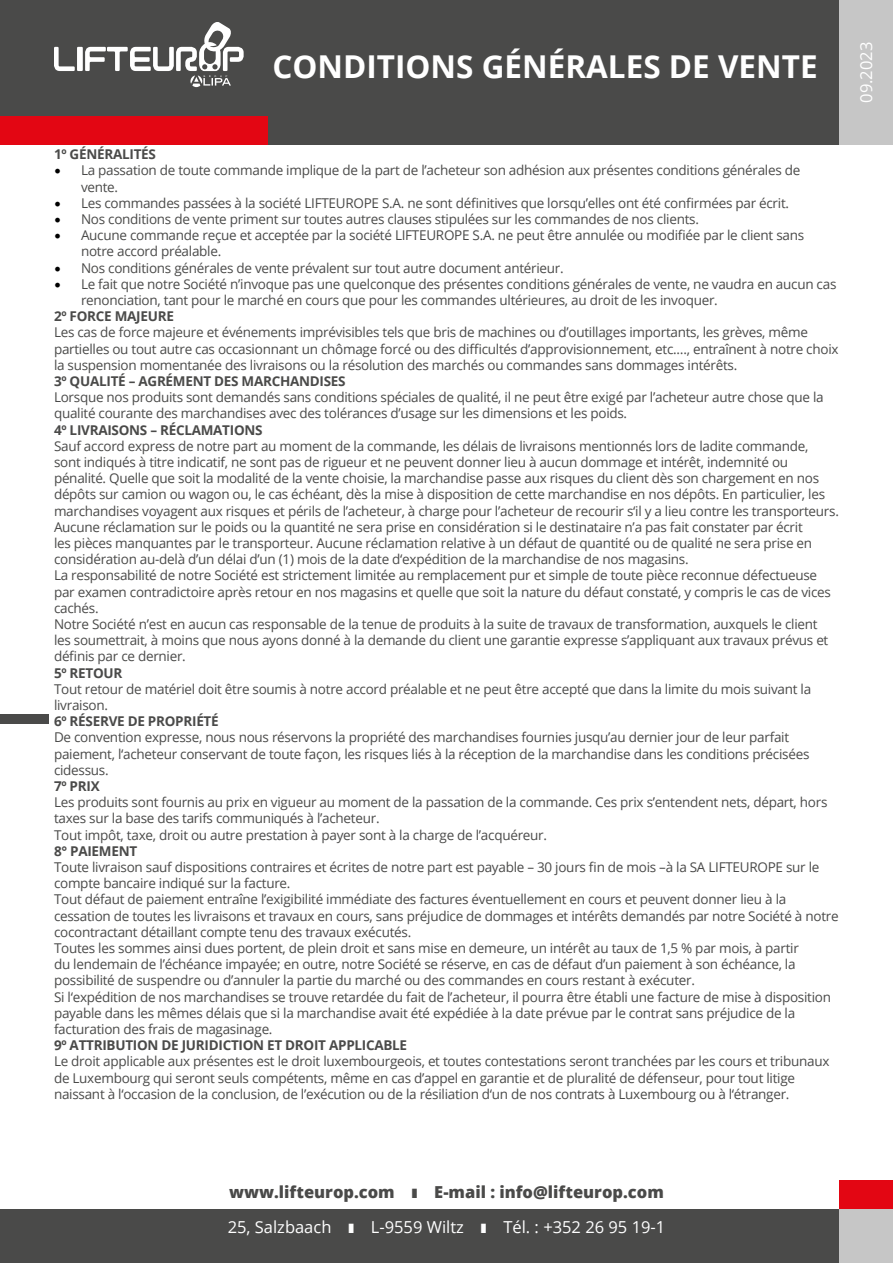
<style>
.page{position:relative;width:893px;height:1263px;background:#fff}
.page>*{position:absolute;margin:0;border:0;box-sizing:border-box;transform-origin:0 0}
.t1{font:700 31.5px "Open Sans";color:#fff}
.t2{font:800 16.5px/34.5px "Open Sans";color:#4a4a49}
.t3{font:16.5px "Open Sans";color:#fff}
.t4{font:13.5px/16.2px "Open Sans";letter-spacing:-.02em;color:#4a4a49}
.t5{font:700 13.5px "Open Sans";letter-spacing:-.02em;color:#4a4a49}
.s1{font-family:"Minion Pro";font-size:18px;color:#000}
.s2{font-weight:400;color:#fff}
.s3{color:#fff}
</style>
<div class="page">
<div style="left:0;top:0;width:839px;height:145px;background:#4a4a49"></div>
<div style="left:839px;top:0;width:54px;height:145px;background:#c6c6c6"></div>
<div style="left:839px;top:1180px;width:54px;height:29px;background:#e30613"></div>
<div style="left:839px;top:1209px;width:54px;height:54px;background:#c6c6c6"></div>
<svg style="left:54px;top:47px;width:21px;height:24px"></svg>
<div style="left:77px;top:47px;width:6px;height:24px;background:#fff"></div>
<svg style="left:85px;top:22px;width:159px;height:65px"></svg>
<div style="left:0;top:1209px;width:839px;height:54px;background:#4a4a49"></div>
<div style="left:0;top:116px;width:268px;height:29px;background:#e30613"></div>
<div style="left:0;top:714px;width:48px;height:10px;background:#4a4a49"></div>
<h1 class="t1" style="left:272px;top:45px;width:547px">CONDITIONS GÉNÉRALES DE VENTE</h1>
<p class="t5" style="left:54px;top:145px;width:103px">1º GÉNÉRALITÉS</p>
<p class="t4" style="left:81px;top:162px;width:721px;text-indent:-27px"><span class="s1">•</span> La passation de toute commande implique de la part de l’acheteur son adhésion aux présentes conditions générales de vente.</p>
<p class="t4" style="left:54px;top:194px;width:737px"><span class="s1">•</span> Les commandes passées à la société LIFTEUROPE S.A. ne sont définitives que lorsqu’elles ont été confirmées par écrit.</p>
<p class="t4" style="left:54px;top:211px;width:646px"><span class="s1">•</span> Nos conditions de vente priment sur toutes autres clauses stipulées sur les commandes de nos clients.</p>
<p class="t4" style="left:81px;top:227px;width:725px;text-indent:-27px"><span class="s1">•</span> Aucune commande reçue et acceptée par la société LIFTEUROPE S.A. ne peut être annulée ou modifiée par le client sans notre accord préalable.</p>
<p class="t4" style="left:54px;top:259px;width:511px"><span class="s1">•</span> Nos conditions générales de vente prévalent sur tout autre document antérieur.</p>
<p class="t4" style="left:81px;top:275px;width:757px;text-indent:-27px"><span class="s1">•</span> Le fait que notre Société n’invoque pas une quelconque des présentes conditions générales de vente, ne vaudra en aucun cas renonciation, tant pour le marché en cours que pour les commandes ultérieures, au droit de les invoquer.</p>
<p class="t5" style="left:54px;top:307px;width:121px">2º FORCE MAJEURE</p>
<p class="t4" style="left:54px;top:324px;width:786px">Les cas de force majeure et événements imprévisibles tels que bris de machines ou d’outillages importants, les grèves, même partielles ou tout autre cas occasionnant un chômage forcé ou des difficultés d’approvisionnement, etc.…, entraînent à notre choix la suspension momentanée des livraisons ou la résolution des marchés ou commandes sans dommages intérêts.</p>
<p class="t5" style="left:54px;top:372px;width:293px">3º QUALITÉ – AGRÉMENT DES MARCHANDISES</p>
<p class="t4" style="left:54px;top:389px;width:771px">Lorsque nos produits sont demandés sans conditions spéciales de qualité, il ne peut être exigé par l’acheteur autre chose que la qualité courante des marchandises avec des tolérances d’usage sur les dimensions et les poids.</p>
<p class="t5" style="left:54px;top:420px;width:210px">4º LIVRAISONS – RÉCLAMATIONS</p>
<p class="t4" style="left:54px;top:437px;width:786px">Sauf accord express de notre part au moment de la commande, les délais de livraisons mentionnés lors de ladite commande,<br>sont indiqués à titre indicatif, ne sont pas de rigueur et ne peuvent donner lieu à aucun dommage et intérêt, indemnité ou pénalité. Quelle que soit la modalité de la vente choisie, la marchandise passe aux risques du client dès son chargement en nos dépôts sur camion ou wagon ou, le cas échéant, dès la mise à disposition de cette marchandise en nos dépôts. En particulier, les marchandises voyagent aux risques et périls de l’acheteur, à charge pour l’acheteur de recourir s‘il y a lieu contre les transporteurs.<br>Aucune réclamation sur le poids ou la quantité ne sera prise en considération si le destinataire n’a pas fait constater par écrit<br>les pièces manquantes par le transporteur. Aucune réclamation relative à un défaut de quantité ou de qualité ne sera prise en considération au-delà d’un délai d’un (1) mois de la date d‘expédition de la marchandise de nos magasins.<br>La responsabilité de notre Société est strictement limitée au remplacement pur et simple de toute pièce reconnue défectueuse par examen contradictoire après retour en nos magasins et quelle que soit la nature du défaut constaté, y compris le cas de vices cachés.<br>Notre Société n’est en aucun cas responsable de la tenue de produits à la suite de travaux de transformation, auxquels le client<br>les soumettrait, à moins que nous ayons donné à la demande du client une garantie expresse s’appliquant aux travaux prévus et définis par ce dernier.</p>
<p class="t5" style="left:54px;top:663px;width:70px">5º RETOUR</p>
<p class="t4" style="left:54px;top:680px;width:759px">Tout retour de matériel doit être soumis à notre accord préalable et ne peut être accepté que dans la limite du mois suivant la livraison.</p>
<p class="t5" style="left:54px;top:712px;width:166px">6º RÉSERVE DE PROPRIÉTÉ</p>
<p class="t4" style="left:54px;top:729px;width:757px">De convention expresse, nous nous réservons la propriété des marchandises fournies jusqu’au dernier jour de leur parfait paiement, l‘acheteur conservant de toute façon, les risques liés à la réception de la marchandise dans les conditions précisées cidessus.</p>
<p class="t5" style="left:54px;top:777px;width:47px">7º PRIX</p>
<p class="t4" style="left:54px;top:794px;width:775px">Les produits sont fournis au prix en vigueur au moment de la passation de la commande. Ces prix s’entendent nets, départ, hors taxes sur la base des tarifs communiqués à l’acheteur.<br>Tout impôt, taxe, droit ou autre prestation à payer sont à la charge de l’acquéreur.</p>
<p class="t5" style="left:54px;top:841px;width:85px">8° PAIEMENT</p>
<p class="t4" style="left:54px;top:859px;width:786px">Toute livraison sauf dispositions contraires et écrites de notre part est payable – 30 jours fin de mois –à la SA LIFTEUROPE sur le compte bancaire indiqué sur la facture.<br>Tout défaut de paiement entraîne l’exigibilité immédiate des factures éventuellement en cours et peuvent donner lieu à la cessation de toutes les livraisons et travaux en cours, sans préjudice de dommages et intérêts demandés par notre Société à notre cocontractant détaillant compte tenu des travaux exécutés.<br>Toutes les sommes ainsi dues portent, de plein droit et sans mise en demeure, un intérêt au taux de 1,5 % par mois, à partir<br>du lendemain de l’échéance impayée; en outre, notre Société se réserve, en cas de défaut d’un paiement à son échéance, la possibilité de suspendre ou d’annuler la partie du marché ou des commandes en cours restant à exécuter.<br>Si l‘expédition de nos marchandises se trouve retardée du fait de l’acheteur, il pourra être établi une facture de mise à disposition payable dans les mêmes délais que si la marchandise avait été expédiée à la date prévue par le contrat sans préjudice de la facturation des frais de magasinage.</p>
<p class="t5" style="left:54px;top:1036px;width:355px">9º ATTRIBUTION DE JURIDICTION ET DROIT APPLICABLE</p>
<p class="t4" style="left:54px;top:1053px;width:777px">Le droit applicable aux présentes est le droit luxembourgeois, et toutes contestations seront tranchées par les cours et tribunaux de Luxembourg qui seront seuls compétents, même en cas d’appel en garantie et de pluralité de défenseur, pour tout litige naissant à l‘occasion de la conclusion, de l’exécution ou de la résiliation d‘un de nos contrats à Luxembourg ou à l‘étranger.</p>
<p class="t3" style="left:855px;top:103px;width:63px;rotate:-90deg">09.2023</p>
<p class="t2" style="left:228px;top:1174px;width:439px">www.lifteurop.com ❚ E-mail : info@lifteurop.com<br><span class="s2">25, Salzbaach</span> <span class="s3">❚</span> <span class="s2">L-9559 Wiltz</span> <span class="s3">❚</span> <span class="s2">Tél. : +352 26 95 19-1</span></p>
</div>
